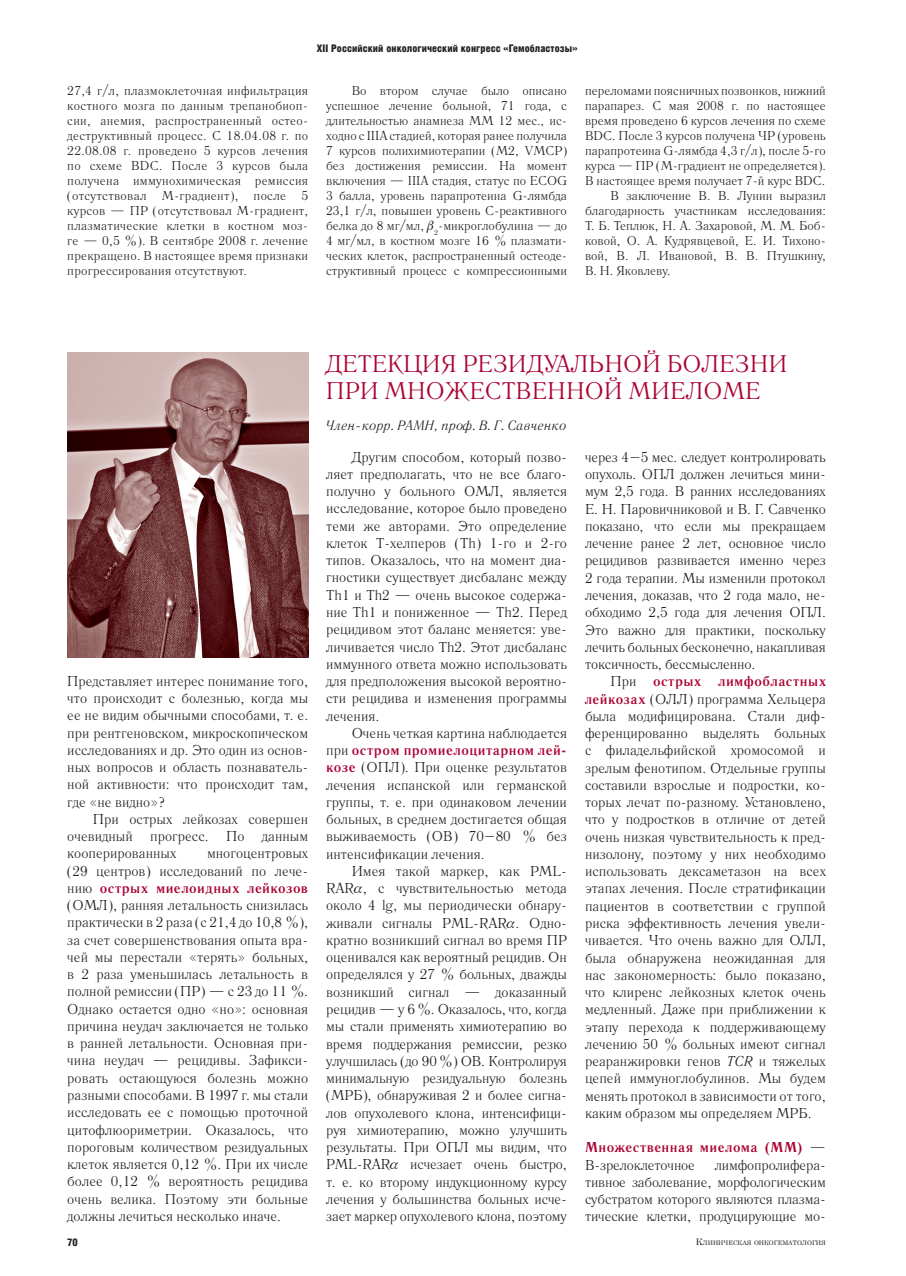
<style>
.page{position:relative;width:906px;height:1276px;background:#fff}
.page>*{position:absolute;margin:0;border:0;box-sizing:border-box;transform-origin:0 0}
.t1{font:24px/27px "Literaturnaya C";color:#ab0333}
.t2{font:14.25px/17.2px "Literaturnaya C";color:#231f20;text-align:justify}
.t3{font:700 14.25px/17.2px "Literaturnaya C";letter-spacing:.03em;color:#ab0333}
.t4{font:italic 13.5px "Literaturnaya C";color:#231f20}
.t5{font:12.75px/15px "Literaturnaya C";color:#231f20;text-align:justify}
.t6{font:900 10.5px "Helios Cond";letter-spacing:.005em;color:#231f20}
.t7{font:6.3px "Century Schoolbook";color:#231f20}
.s1{font-weight:700;color:#ab0333}
.s2{font-style:italic}
.s3{font-weight:400;color:#231f20}
.s4{font-size:9px}
</style>
<div class="page">
<img style="left:67px;top:353px;width:242px;height:305px">
<p class="t6" style="left:317px;top:43px;width:262px">XII Российский онкологический конгресс «Гемобластозы»</p>
<p class="t5" style="left:67px;top:84px;width:242px">27,4 г/л, плазмоклеточная инфильтрация костного мозга по данным трепанобиоп&shy;сии, анемия, распространенный остео&shy;деструктивный процесс. С 18.04.08 г. по 22.08.08 г. проведено 5 курсов лечения по схеме BDC. После 3 курсов была получена иммунохимическая ремиссия (отсутствовал М-градиент), после 5 курсов — ПР (отсутствовал М-градиент, плазматические клетки в костном моз&shy;ге — 0,5 %). В сентябре 2008 г. лечение прекращено. В настоящее время признаки прогрессирования отсутствуют.</p>
<p class="t5" style="left:326px;top:83px;width:242px;text-indent:26px">Во втором случае было описано успешное лечение больной, 71 года, с длительностью анамнеза ММ 12 мес., ис&shy;ходно с IIIA стадией, которая ранее получила 7 курсов полихимиотерапии (М2, VMCP) без достижения ремиссии. На момент включения — IIIА стадия, статус по ECOG 3 балла, уровень парапротеина G-лямбда 23,1 г/л, повышен уровень С-реактивного белка до 8 мг/мл, <sub>2</sub>-микроглобулина — до 4 мг/мл, в костном мозге 16 % плазмати&shy;ческих клеток, распространенный остеоде&shy;структивный процесс с компрессионными</p>
<p class="t5" style="left:585px;top:84px;width:242px">переломами поясничных позвонков, нижний</p>
<p class="t5" style="left:585px;top:99px;width:242px">парапарез. С мая 2008 г. по настоящее</p>
<p class="t5" style="left:585px;top:114px;width:242px">время проведено 6 курсов лечения по схеме</p>
<p class="t5" style="left:585px;top:129px;width:242px">BDC. После 3 курсов получена ЧР (уровень</p>
<p class="t5" style="left:585px;top:143px;width:242px">парапротеина G-лямбда 4,3 г/л), после 5-го</p>
<p class="t5" style="left:585px;top:158px;width:242px">курса — ПР (М-градиент не определяется).</p>
<p class="t5" style="left:585px;top:173px;width:242px">В настоящее время получает 7-й курс BDC.</p>
<p class="t5" style="left:610px;top:188px;width:217px">В заключение В. В. Лунин выразил</p>
<p class="t5" style="left:585px;top:203px;width:242px">благодарность участникам исследования:</p>
<p class="t5" style="left:585px;top:218px;width:242px">Т. Б. Теплюк, Н. А. Захаровой, М. М. Боб-</p>
<p class="t5" style="left:585px;top:233px;width:240px">ковой, О. А. Кудрявцевой, Е. И. Тихоно-</p>
<p class="t5" style="left:585px;top:248px;width:242px">вой, В. Л. Ивановой, В. В. Птушкину,</p>
<p class="t5" style="left:585px;top:263px;width:87px">В. Н. Яковлеву.</p>
<p class="t2" style="left:67px;top:672px;width:242px">Представляет интерес понимание того, что происходит с болезнью, когда мы ее не видим обычными способами, т. е. при рентгеновском, микроскопическом исследованиях и др. Это один из основ&shy;ных вопросов и область познаватель&shy;ной активности: что происходит там, где «не видно»?</p>
<p class="t2" style="left:67px;top:810px;width:242px;text-indent:26px">При острых лейкозах совершен очевидный прогресс. По данным кооперированных</p>
<p class="t2" style="left:67px;top:845px;width:242px;text-indent:140px">многоцентровых (29 центров) исследований по лече&shy;нию <span class="s1">острых миелоидных лейкозов </span>(ОМЛ), ранняя летальность снизилась практически в 2 раза (с 21,4 до 10,8 %), за счет совершенствования опыта вра&shy;чей мы перестали «терять» больных, в 2 раза уменьшилась летальность в полной ремиссии (ПР) — с 23 до 11 %.<br>Однако остается одно «но»: основная причина неудач заключается не только в ранней летальности. Основная при&shy;чина неудач — рецидивы. Зафикси&shy;ровать остающуюся болезнь можно разными способами. В 1997 г. мы стали исследовать ее с помощью проточной цитофлюориметрии. Оказалось, что пороговым количеством резидуальных клеток является 0,12 %. При их числе более 0,12 % вероятность рецидива очень велика. Поэтому эти больные должны лечиться несколько иначе.</p>
<p class="t6" style="left:67px;top:1236px;width:12px">70</p>
<h1 class="t1" style="left:326px;top:351px;width:463px">ДЕТЕКЦИЯ РЕЗИДУАЛЬНОЙ БОЛЕЗНИ<br>ПРИ МНОЖЕСТВЕННОЙ МИЕЛОМЕ</h1>
<p class="t4" style="left:326px;top:417px;width:242px">Член-корр. РАМН, проф. В. Г. Савченко</p>
<p class="t2" style="left:326px;top:448px;width:242px;text-indent:26px">Другим способом, который позво&shy;ляет предполагать, что не все благо&shy;получно у больного ОМЛ, является исследование, которое было проведено теми же авторами. Это определение клеток Т-хелперов (Th) 1-го и 2-го типов. Оказалось, что на момент диа&shy;гностики существует дисбаланс между Th1 и Th2 — очень высокое содержа&shy;ние Th1 и пониженное — Th2. Перед рецидивом этот баланс меняется: уве&shy;личивается число Th2. Этот дисбаланс иммунного ответа можно использовать для предположения высокой вероятно&shy;сти рецидива и изменения программы лечения.</p>
<p class="t2" style="left:326px;top:724px;width:242px;text-indent:26px">Очень четкая картина наблюдается при <span class="s1">остром промиелоцитарном лей&shy;козе</span> (ОПЛ). При оценке результатов лечения испанской или германской группы, т. е. при одинаковом лечении больных, в среднем достигается общая выживаемость (ОВ) 70–80 % без интенсификации лечения.</p>
<p class="t2" style="left:326px;top:862px;width:242px;text-indent:26px">Имея такой маркер, как PML-RAR , с чувствительностью метода около 4 lg, мы периодически обнару&shy;живали сигналы PML-RAR . Одно&shy;кратно возникший сигнал во время ПР оценивался как вероятный рецидив. Он определялся у 27 % больных, дважды возникший сигнал — доказанный рецидив — у 6%. Оказалось, что, когда мы стали применять химиотерапию во время поддержания ремиссии, резко улучшилась (до 90%) ОВ. Контролируя минимальную резидуальную болезнь (МРБ), обнаруживая 2 и более сигна&shy;лов опухолевого клона, интенсифици&shy;руя химиотерапию, можно улучшить результаты. При ОПЛ мы видим, что PML-RAR</p>
<p class="t2" style="left:326px;top:1156px;width:242px;text-indent:84px">исчезает очень быстро, т. е. ко второму индукционному курсу лечения у большинства больных исче&shy;зает маркер опухолевого клона, поэтому</p>
<p class="t2" style="left:585px;top:448px;width:242px">через 4–5 мес. следует контролировать опухоль. ОПЛ должен лечиться мини&shy;мум 2,5 года. В ранних исследованиях Е. Н. Паровичниковой и В. Г. Савченко показано, что если мы прекращаем лечение ранее 2 лет, основное число рецидивов развивается именно через 2 года терапии. Мы изменили протокол лечения, доказав, что 2 года мало, не&shy;обходимо 2,5 года для лечения ОПЛ.<br>Это важно для практики, поскольку лечить больных бесконечно, накапливая токсичность, бессмысленно.</p>
<p class="t2" style="left:585px;top:673px;width:242px;text-indent:26px">При <span class="s1">острых лимфобластных лейкозах</span> (ОЛЛ) программа Хельцера была модифицирована. Стали диф&shy;ференцированно выделять больных с филадельфийской хромосомой и зрелым фенотипом. Отдельные группы составили взрослые и подростки, ко&shy;торых лечат по-разному. Установлено, что у подростков в отличие от детей очень низкая чувствительность к пред&shy;низолону, поэтому у них необходимо использовать дексаметазон на всех этапах лечения. После стратификации пациентов в соответствии с группой риска эффективность лечения увели&shy;чивается. Что очень важно для ОЛЛ, была обнаружена неожиданная для нас закономерность: было показано, что клиренс лейкозных клеток очень медленный. Даже при приближении к этапу перехода к поддерживающему лечению 50 % больных имеют сигнал реаранжировки генов <span class="s2">TCR</span> и тяжелых цепей иммуноглобулинов. Мы будем менять протокол в зависимости от того, каким образом мы определяем МРБ.</p>
<p class="t3" style="left:585px;top:1138px;width:242px">Множественная миелома (ММ) <span class="s3">—<br>B-зрелоклеточное</span></p>
<p class="t2" style="left:585px;top:1156px;width:242px;text-indent:130px">лимфопролифера&shy;тивное заболевание, морфологическим субстратом которого являются плазма&shy;тические клетки, продуцирующие мо-</p>
<p class="t7" style="left:696px;top:1237px;width:132px"><span class="s4">К</span>линическая онкогематология</p>
</div>
